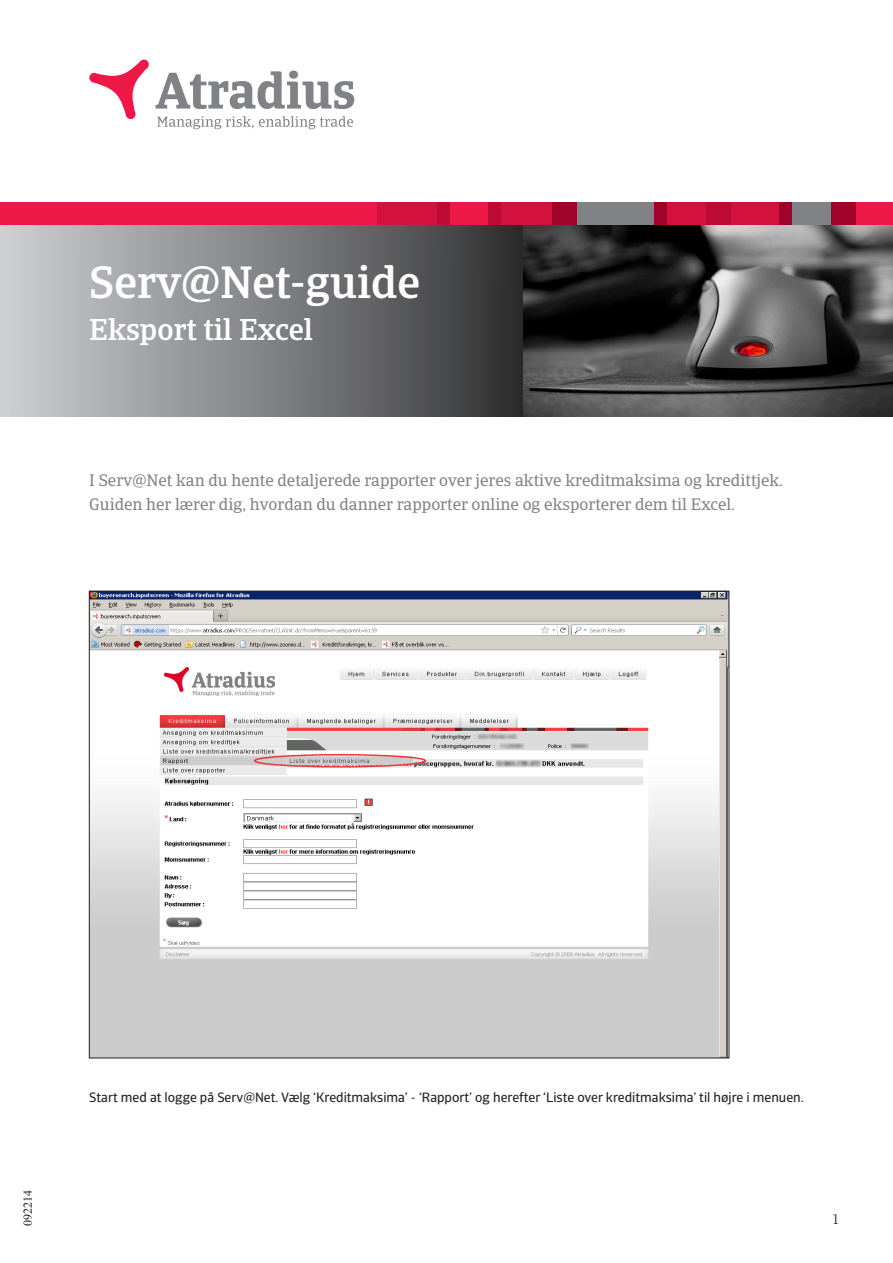
<style>
.page{position:relative;width:893px;height:1263px;background:#fff}
.page>*{position:absolute;margin:0;border:0;box-sizing:border-box;transform-origin:0 0}
.t1{font:500 45px "Catalana";color:#fff}
.t2{font:500 30px "Catalana";color:#fff}
.Introduktion{font:16.5px "Catalana";color:#808285}
.Brødtekst{font:14.25px "Foundry Form Serif";color:#231f20}
.Brødtekst-2{font:13.5px "Catalana Sans";color:#231f20}
.t3{font:12px "Times New Roman";color:#231f20}
</style>
<div class="page">
<svg style="left:0;top:224px;width:523px;height:193px;background:#818184"></svg>
<img style="left:523px;top:224px;width:370px;height:193px">
<img style="left:91px;top:593px;width:636px;height:463px">
<div style="left:254px;top:754px;width:172px;height:13px;border:2px solid #ee363e;border-radius:50%"></div>
<svg style="left:156px;top:71px;width:198px;height:38px"></svg>
<svg style="left:157px;top:116px;width:196px;height:13px"></svg>
<svg style="left:89px;top:60px;width:60px;height:59px"></svg>
<div style="left:0;top:202px;width:893px;height:22px;background:#ed1845"></div>
<div style="left:437px;top:202px;width:13px;height:22px;background:#bc0a35"></div>
<div style="left:378px;top:202px;width:59px;height:22px;background:#d2113d"></div>
<div style="left:501px;top:202px;width:51px;height:22px;background:#d2113d"></div>
<div style="left:731px;top:202px;width:49px;height:22px;background:#d2113d"></div>
<div style="left:552px;top:202px;width:26px;height:22px;background:#9f0329"></div>
<div style="left:705px;top:202px;width:26px;height:22px;background:#bc0a35"></div>
<div style="left:831px;top:202px;width:25px;height:22px;background:#9f0329"></div>
<div style="left:488px;top:202px;width:13px;height:22px;background:#bc0a35"></div>
<div style="left:578px;top:202px;width:76px;height:22px;background:#808285"></div>
<div style="left:654px;top:202px;width:13px;height:22px;background:#9f0329"></div>
<div style="left:667px;top:202px;width:38px;height:22px;background:#d2113d"></div>
<div style="left:792px;top:202px;width:39px;height:22px;background:#808285"></div>
<div style="left:780px;top:202px;width:12px;height:22px;background:#9f0329"></div>
<img style="left:165px;top:667px;width:109px;height:29px">
<p class="t1" style="left:89px;top:255px;width:332px">Serv@Net-guide</p>
<p class="t2" style="left:89px;top:312px;width:225px">Eksport til Excel</p>
<p class="Introduktion" style="left:89px;top:470px;width:695px">I Serv@Net kan du hente detaljerede rapporter over jeres aktive kreditmaksima og kredittjek.</p>
<p class="Introduktion" style="left:89px;top:494px;width:647px">Guiden her lærer dig, hvordan du danner rapporter online og eksporterer dem til Excel.</p>
<p class="t3" style="left:20px;top:1226px;width:37px;rotate:-90deg">092214</p>
<p class="Brødtekst-2" style="left:89px;top:1089px;width:716px">Start med at logge på Serv@Net. Vælg ‘Kreditmaksima’ - ‘Rapport’ og herefter ‘Liste over kreditmaksima’ til højre i menuen.</p>
<p class="Brødtekst" style="left:832px;top:1212px;width:9px">1</p>
</div>
